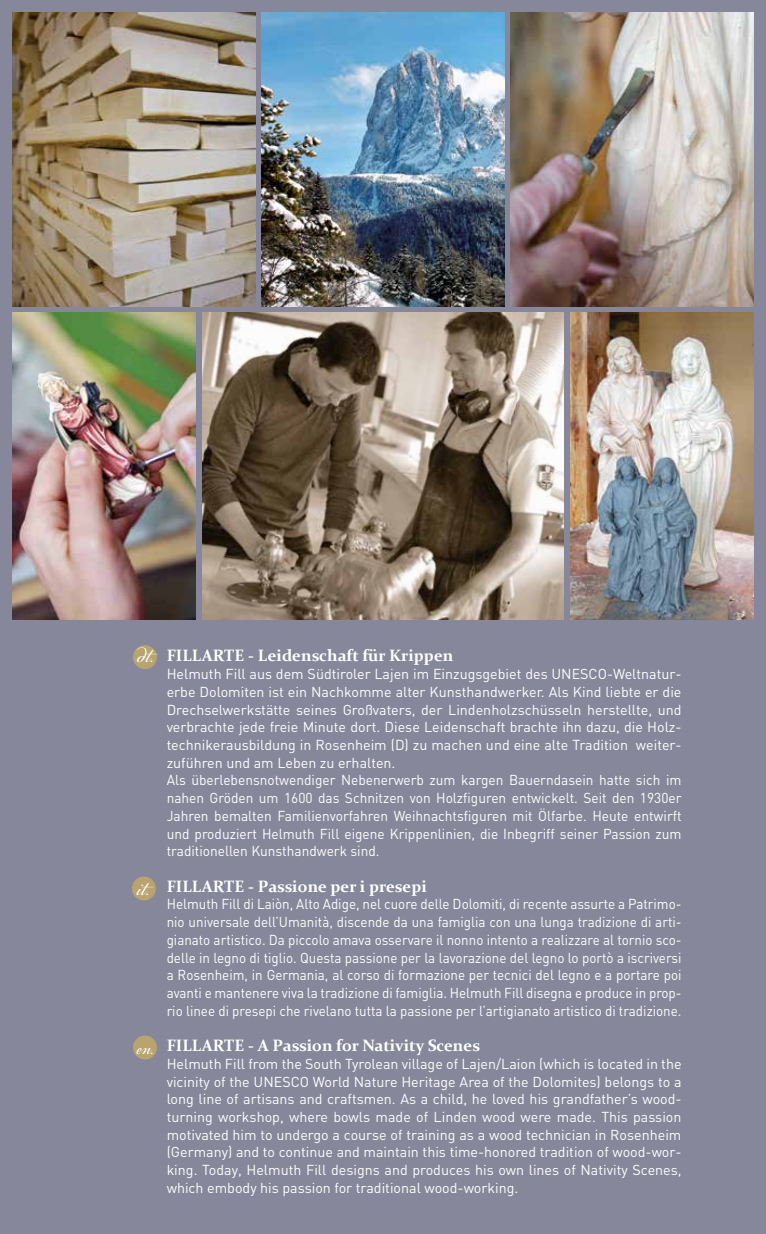
<style>
.page{position:relative;width:766px;height:1234px;background:#fff}
.page>*{position:absolute;margin:0;border:0;box-sizing:border-box;transform-origin:0 0}
.t1{font:30px "PF Champion Script Pro";color:#fff}
.t2{font:30px "PF Champion Script Pro";color:#fff;scale:.8 1}
.t3{font:700 16.5px "Constantia";color:#fff}
.t4{font:14.25px/17.7px "Din OT";color:#fff}
.t5{font:14.25px/17.7px "Din OT";color:#fff;text-align:justify;scale:.94 1}
.s1{font-family:"PF Champion Script Pro";font-weight:400;font-size:30px}
</style>
<div class="page">
<div style="left:0;top:0;width:765px;height:1233px;background:#86879a"></div>
<img style="left:13px;top:13px;width:242px;height:293px">
<img style="left:510px;top:13px;width:243px;height:293px">
<img style="left:13px;top:313px;width:183px;height:306px">
<img style="left:570px;top:313px;width:183px;height:306px">
<img style="left:202px;top:313px;width:361px;height:306px">
<div style="left:132px;top:876px;width:24px;height:24px;background:#b9a46f;border-radius:50%"></div>
<div style="left:133px;top:1035px;width:24px;height:24px;background:#b9a46f;border-radius:50%"></div>
<div style="left:133px;top:645px;width:24px;height:24px;background:#b9a46f;border-radius:50%"></div>
<img style="left:261px;top:13px;width:243px;height:293px">
<p class="t3" style="left:136px;top:644px;width:318px"><span class="s1">dt.</span> FILLARTE - Leidenschaft für Krippen</p>
<p class="t4" style="left:167px;top:664px;width:516px">Helmuth Fill aus dem Südtiroler Lajen im Einzugsgebiet des UNESCO-Weltnatur&shy;erbe Dolomiten ist ein Nachkomme alter Kunsthandwerker. Als Kind liebte er die Drechselwerkstätte seines Großvaters, der Lindenholzschüsseln herstellte, und verbrachte jede freie Minute dort. Diese Leidenschaft brachte ihn dazu, die Holz&shy;technikerausbildung in Rosenheim (D) zu machen und eine alte Tradition weiter&shy;zuführen und am Leben zu erhalten.<br>Als überlebensnotwendiger Nebenerwerb zum kargen Bauerndasein hatte sich im nahen Gröden um 1600 das Schnitzen von Holzfiguren entwickelt. Seit den 1930er Jahren bemalten Familienvorfahren Weihnachtsfiguren mit Ölfarbe. Heute entwirft und produziert Helmuth Fill eigene Krippenlinien, die Inbegriff seiner Passion zum traditionellen Kunsthandwerk sind.</p>
<p class="t3" style="left:167px;top:874px;width:262px">FILLARTE - Passione per i presepi</p>
<p class="t5" style="left:167px;top:895px;width:549px">Helmuth Fill di Laiòn, Alto Adige, nel cuore delle Dolomiti, di recente assurte a Patrimo&shy;nio universale dell’Umanità, discende da una famiglia con una lunga tradizione di arti&shy;gianato artistico. Da piccolo amava osservare il nonno intento a realizzare al tornio sco&shy;delle in legno di tiglio. Questa passione per la lavorazione del legno lo portò a iscriversi a Rosenheim, in Germania, al corso di formazione per tecnici del legno e a portare poi avanti e mantenere viva la tradizione di famiglia. Helmuth Fill disegna e produce in prop&shy;rio linee di presepi che rivelano tutta la passione per l’artigianato artistico di tradizione.</p>
<p class="t3" style="left:167px;top:1033px;width:315px">FILLARTE - A Passion for Nativity Scenes</p>
<p class="t4" style="left:167px;top:1054px;width:516px;text-align:justify">Helmuth Fill from the South Tyrolean village of Lajen/Laion (which is located in the vicinity of the UNESCO World Nature Heritage Area of the Dolomites) belongs to a long line of artisans and craftsmen. As a child, he loved his grandfather’s wood&shy;turning workshop, where bowls made of Linden wood were made. This passion motivated him to undergo a course of training as a wood technician in Rosenheim (Germany) and to continue and maintain this time-honored tradition of wood-wor&shy;king. Today, Helmuth Fill designs and produces his own lines of Nativity Scenes, which embody his passion for traditional wood-working.</p>
<h1 class="t1" style="left:136px;top:866px;width:14px">it.</h1>
<h1 class="t2" style="left:136px;top:1025px;width:23px">en.</h1>
</div>
